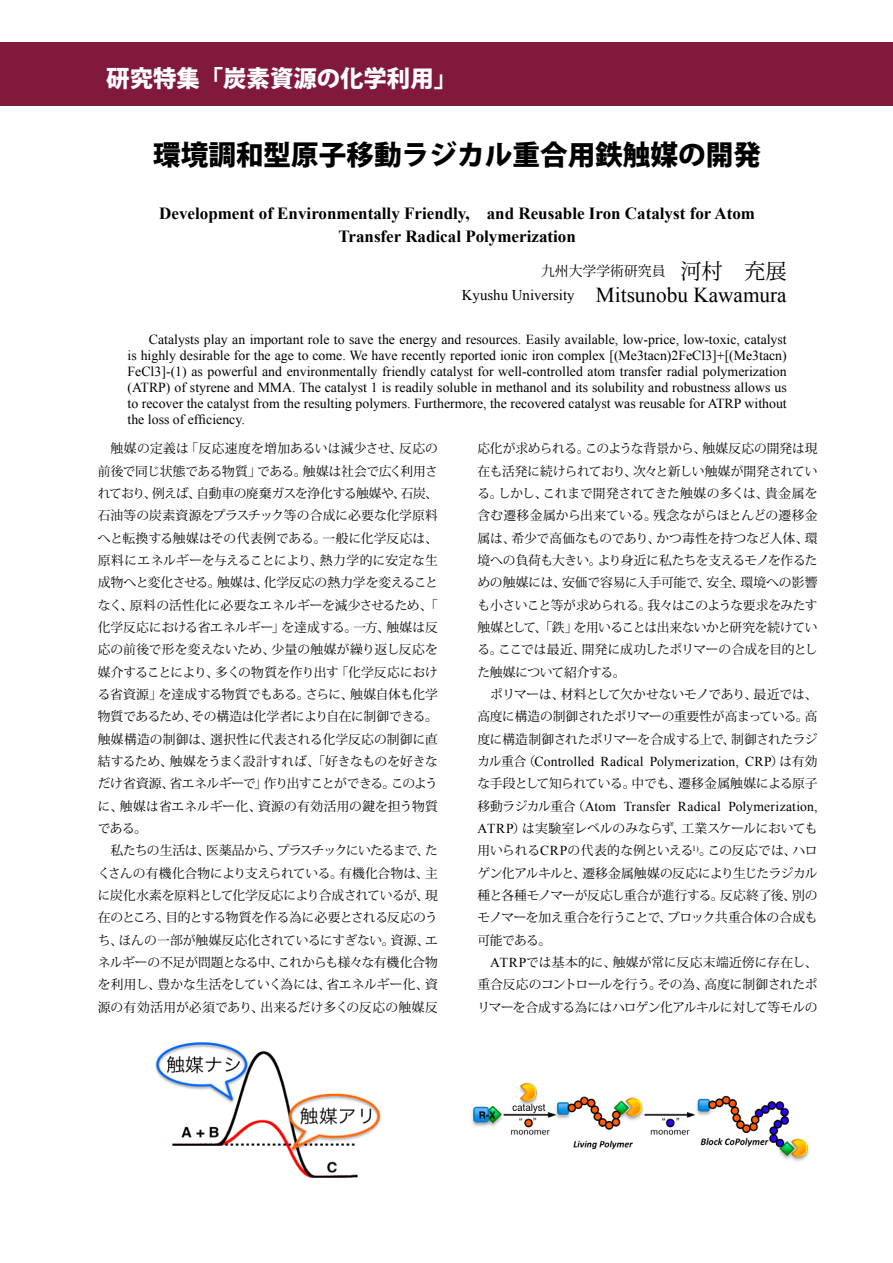
<style>
.page{position:relative;width:893px;height:1263px;background:#fff}
.page>*{position:absolute;margin:0;border:0;box-sizing:border-box;transform-origin:0 0}
.t1{font:800 27.6px "Koz Go Pro";color:#000}
.t2{font:800 23.4px "Koz Go Pro";color:#fff}
.t3{font:21.3px "Times New Roman";color:#000}
.t4{font:700 16.95px/23.4px "Times New Roman";color:#000;text-align:center}
.t5{font:13.8px/15.9px "Times New Roman";color:#000;text-align:justify}
.t6{font:13.8px "Koz Min Pro";color:#000}
.t7{font:13.65px "Times New Roman";letter-spacing:.015em;color:#000}
.t8{font:12.75px/22.4px "Koz Min Pro";letter-spacing:-.02em;color:#000;text-align:justify}
.s1{font-size:21.3px}
.s2{font-size:14.85px}
.s3{font-family:"Koz Min Pro";font-size:12.75px}
.s4{font-family:"Times New Roman";font-size:13.65px}
</style>
<div class="page">
<div style="left:0;top:43px;width:893px;height:63px;background:#81193d"></div>
<img style="left:155px;top:1043px;width:226px;height:135px">
<img style="left:471px;top:1083px;width:338px;height:79px">
<h2 class="t2" style="left:106px;top:63px;width:352px">研究特集「炭素資源の化学利用」</h2>
<h1 class="t1" style="left:153px;top:136px;width:610px">環境調和型原子移動ラジカル重合用鉄触媒の開発</h1>
<h3 class="t4" style="left:159px;top:201px;width:597px">Development of Environmentally Friendly, and Reusable Iron Catalyst for Atom<br>Transfer Radical Polymerization</h3>
<p class="t6" style="left:541px;top:261px;width:247px">九州大学学術研究員 <span class="s1">河村 充展</span></p>
<h3 class="t3" style="left:462px;top:281px;width:326px"><span class="s2">Kyushu University</span> Mitsunobu Kawamura</h3>
<p class="t5" style="left:128px;top:331px;width:661px;text-indent:21px">Catalysts play an important role to save the energy and resources. Easily available, low-price, low-toxic, catalyst is highly desirable for the age to come. We have recently reported ionic iron complex [(Me3tacn)2FeCl3]+[(Me3tacn)<br>FeCl3]-(1) as powerful and environmentally friendly catalyst for well-controlled atom transfer radial polymerization (ATRP) of styrene and MMA. The catalyst 1 is readily soluble in methanol and its solubility and robustness allows us to recover the catalyst from the resulting polymers. Furthermore, the recovered catalyst was reusable for ATRP without the loss of efficiency.</p>
<p class="t8" style="left:98px;top:437px;width:342px;text-indent:13px">触媒の定義は「反応速度を増加あるいは減少させ、反応の前後で同じ状態である物質」である。触媒は社会で広く利用されており、例えば、自動車の廃棄ガスを浄化する触媒や、石炭、石油等の炭素資源をプラスチック等の合成に必要な化学原料へと転換する触媒はその代表例である。一般に化学反応は、原料にエネルギーを与えることにより、熱力学的に安定な生成物へと変化させる。触媒は、化学反応の熱力学を変えることなく、原料の活性化に必要なエネルギーを減少させるため、「化学反応における省エネルギー」を達成する。一方、触媒は反応の前後で形を変えないため、少量の触媒が繰り返し反応を媒介することにより、多くの物質を作り出す「化学反応における省資源」を達成する物質でもある。さらに、触媒自体も化学物質であるため、その構造は化学者により自在に制御できる。触媒構造の制御は、選択性に代表される化学反応の制御に直結するため、触媒をうまく設計すれば、「好きなものを好きなだけ省資源、省エネルギーで」作り出すことができる。このように、触媒は省エネルギー化、資源の有効活用の鍵を担う物質である。</p>
<p class="t8" style="left:98px;top:839px;width:342px;text-indent:13px">私たちの生活は、医薬品から、プラスチックにいたるまで、たくさんの有機化合物により支えられている。有機化合物は、主に炭化水素を原料として化学反応により合成されているが、現在のところ、目的とする物質を作る為に必要とされる反応のうち、ほんの一部が触媒反応化されているにすぎない。資源、エネルギーの不足が問題となる中、これからも様々な有機化合物を利用し、豊かな生活をしていく為には、省エネルギー化、資源の有効活用が必須であり、出来るだけ多くの反応の触媒反</p>
<p class="t8" style="left:477px;top:437px;width:342px">応化が求められる。このような背景から、触媒反応の開発は現在も活発に続けられており、次々と新しい触媒が開発されている。しかし、これまで開発されてきた触媒の多くは、貴金属を含む遷移金属から出来ている。残念ながらほとんどの遷移金属は、希少で高価なものであり、かつ毒性を持つなど人体、環境への負荷も大きい。より身近に私たちを支えるモノを作るための触媒には、安価で容易に入手可能で、安全、環境への影響も小さいこと等が求められる。我々はこのような要求をみたす触媒として、「鉄」を用いることは出来ないかと研究を続けている。ここでは最近、開発に成功したポリマーの合成を目的とした触媒について紹介する。</p>
<p class="t8" style="left:477px;top:683px;width:342px;text-indent:13px">ポリマーは、材料として欠かせないモノであり、最近では、高度に構造の制御されたポリマーの重要性が高まっている。高度に構造制御されたポリマーを合成する上で、制御されたラジ</p>
<p class="t7" style="left:477px;top:752px;width:342px"><span class="s3">カル重合（</span>Controlled Radical Polymerization, CRP<span class="s3">）は有効</span></p>
<p class="t8" style="left:477px;top:772px;width:342px">な手段として知られている。中でも、遷移金属触媒による原子</p>
<p class="t7" style="left:477px;top:797px;width:342px"><span class="s3">移動ラジカル重合（</span>Atom Transfer Radical Polymerization,</p>
<p class="t8" style="left:477px;top:817px;width:342px"><span class="s4">ATRP</span>）は実験室レベルのみならず、工業スケールにおいても用いられる<span class="s4">CRP</span>の代表的な例といえる<sup>1)</sup>。この反応では、ハロゲン化アルキルと、遷移金属触媒の反応により生じたラジカル種と各種モノマーが反応し重合が進行する。反応終了後、別のモノマーを加え重合を行うことで、ブロック共重合体の合成も可能である。</p>
<p class="t8" style="left:477px;top:951px;width:342px;text-indent:13px"><span class="s4">ATRP</span>では基本的に、触媒が常に反応末端近傍に存在し、重合反応のコントロールを行う。その為、高度に制御されたポリマーを合成する為にはハロゲン化アルキルに対して等モルの</p>
</div>
